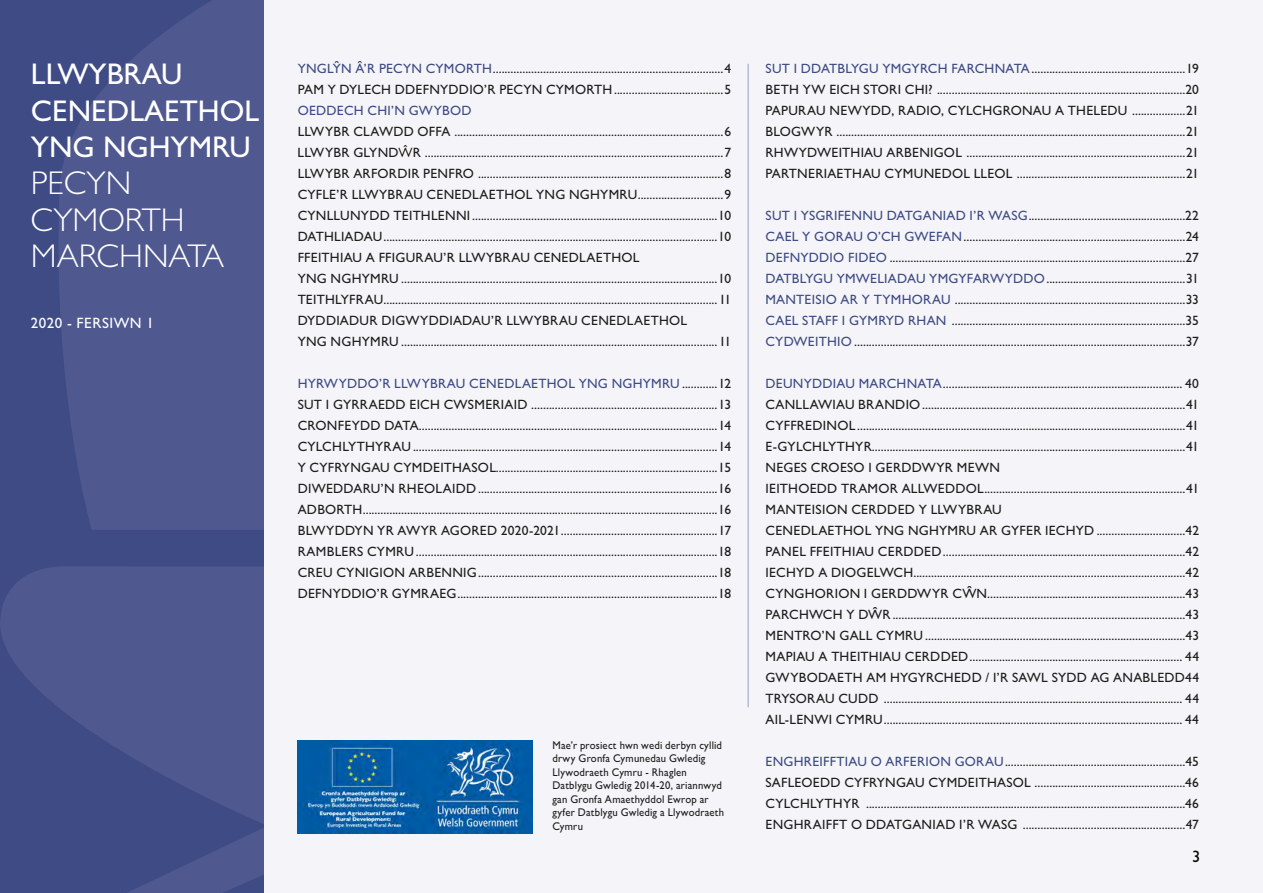
<style>
.page{position:relative;width:1263px;height:893px;background:#f5f5f9}
.page>*{position:absolute;margin:0;border:0;box-sizing:border-box;transform-origin:0 0}
.t1{font:300 33px/36.6px "Gill Sans MT Pro";color:#fff}
.t2{font:500 30px/36.6px "Gill Sans MT Pro";color:#fff}
.t3{font:500 16.5px "Gill Sans MT Pro";color:#0c0802}
.t4{font:500 15px "Gill Sans MT Pro";letter-spacing:.035em;color:#fff}
.t5{font:500 13.5px/21px "Gill Sans MT Pro";letter-spacing:.02em;color:#1d1d1b;text-align:justify}
.t6{font:500 13.5px "Gill Sans MT Pro";letter-spacing:.02em;color:#3e4b85}
.t7{font:500 11.25px/13.5px "Gill Sans MT Pro";letter-spacing:.02em;color:#1d1d1b;scale:.95 1}
.s1{color:#3e4b85}
.s2{font-weight:400;color:#0c0802}
</style>
<div class="page">
<hr style="left:748px;top:64px;width:1px;height:643px;background:#9c9cbf">
<div style="left:0;top:0;width:264px;height:893px;background:#3e4b85"></div>
<svg style="left:0;top:567px;width:264px;height:326px;fill:#50598f"></svg>
<svg style="left:59px;top:0;width:205px;height:530px;background:#4d578d"></svg>
<img style="left:298px;top:741px;width:234px;height:93px">
<h2 class="t2" style="left:31px;top:56px;width:230px">LLWYBRAU<br>CENEDLAETHOL<br>YNG NGHYMRU</h2>
<h1 class="t1" style="left:31px;top:164px;width:195px">PECYN<br>CYMORTH<br>MARCHNATA</h1>
<p class="t4" style="left:31px;top:314px;width:125px">2020 - FERSIWN 1</p>
<p class="t5" style="left:298px;top:58px;width:435px"><span class="s1">YNGLŶN Â’R PECYN CYMORTH</span>..............................................................................4<br>PAM Y DYLECH DDEFNYDDIO’R PECYN CYMORTH.....................................5</p>
<p class="t6" style="left:298px;top:102px;width:175px">OEDDECH CHI’N GWYBOD</p>
<p class="t5" style="left:298px;top:121px;width:435px;text-align:left">LLWYBR CLAWDD OFFA ...........................................................................................6<br>LLWYBR GLYND<span class="s2">Ŵ</span>R .....................................................................................................7<br>LLWYBR ARFORDIR PENFRO ...................................................................................8<br>CYFLE’R LLWYBRAU CENEDLAETHOL YNG NGHYMRU.............................9<br>CYNLLUNYDD TEITHLENNI ...................................................................................10<br>DATHLIADAU.................................................................................................................10<br>FFEITHIAU A FFIGURAU’R LLWYBRAU CENEDLAETHOL<br>YNG NGHYMRU ...........................................................................................................10<br>TEITHLYFRAU.................................................................................................................11<br>DYDDIADUR DIGWYDDIADAU’R LLWYBRAU CENEDLAETHOL<br>YNG NGHYMRU ...........................................................................................................11</p>
<p class="t5" style="left:298px;top:373px;width:435px"><span class="s1">HYRWYDDO’R LLWYBRAU CENEDLAETHOL YNG NGHYMRU</span> ............12<br>SUT I GYRRAEDD EICH CWSMERIAID ...............................................................13<br>CRONFEYDD DATA.....................................................................................................14<br>CYLCHLYTHYRAU .......................................................................................................14<br>Y CYFRYNGAU CYMDEITHASOL...........................................................................15<br>DIWEDDARU’N RHEOLAIDD.................................................................................16<br>ADBORTH........................................................................................................................16<br>BLWYDDYN YR AWYR AGORED 2020-2021.....................................................17<br>RAMBLERS CYMRU ......................................................................................................18<br>CREU CYNIGION ARBENNIG.................................................................................18<br>DEFNYDDIO’R GYMRAEG........................................................................................18</p>
<p class="t7" style="left:552px;top:738px;width:182px">Mae’r prosiect hwn wedi derbyn cyllid drwy Gronfa Cymunedau Gwledig<br>Llywodraeth Cymru - Rhaglen<br>Datblygu Gwledig 2014-20, ariannwyd gan Gronfa Amaethyddol Ewrop ar gyfer Datblygu Gwledig a Llywodraeth<br>Cymru</p>
<p class="t5" style="left:765px;top:58px;width:435px"><span class="s1">SUT I DDATBLYGU YMGYRCH FARCHNATA</span>....................................................19<br>BETH YW EICH STORI CHI? ....................................................................................20<br>PAPURAU NEWYDD, RADIO, CYLCHGRONAU A THELEDU ..................21<br>BLOGWYR ......................................................................................................................21<br>RHWYDWEITHIAU ARBENIGOL ..........................................................................21<br>PARTNERIAETHAU CYMUNEDOL LLEOL .........................................................21</p>
<p class="t5" style="left:765px;top:205px;width:435px"><span class="s1">SUT I YSGRIFENNU DATGANIAD I’R WASG</span>.....................................................22<br><span class="s1">CAEL Y GORAU O’CH GWEFAN</span>...........................................................................24<br><span class="s1">DEFNYDDIO FIDEO</span> ....................................................................................................27<br><span class="s1">DATBLYGU YMWELIADAU YMGYFARWYDDO</span>...............................................31<br><span class="s1">MANTEISIO AR Y TYMHORAU</span> ..............................................................................33<br><span class="s1">CAEL STAFF I GYMRYD RHAN</span> ...............................................................................35<br><span class="s1">CYDWEITHIO</span> ................................................................................................................37</p>
<p class="t5" style="left:765px;top:373px;width:435px;text-align:left"><span class="s1">DEUNYDDIAU MARCHNATA</span>................................................................................. 40<br>CANLLAWIAU BRANDIO.........................................................................................41<br>CYFFREDINOL ...............................................................................................................41<br>E-GYLCHLYTHYR..........................................................................................................41<br>NEGES CROESO I GERDDWYR MEWN<br>IEITHOEDD TRAMOR ALLWEDDOL....................................................................41<br>MANTEISION CERDDED Y LLWYBRAU<br>CENEDLAETHOL YNG NGHYMRU AR GYFER IECHYD ..............................42<br>PANEL FFEITHIAU CERDDED..................................................................................42<br>IECHYD A DIOGELWCH............................................................................................42<br>CYNGHORION I GERDDWYR CŴN...................................................................43<br>PARCHWCH Y DŴR...................................................................................................43<br>MENTRO’N GALL CYMRU ........................................................................................43<br>MAPIAU A THEITHIAU CERDDED........................................................................ 44<br>GWYBODAETH AM HYGYRCHEDD / I’R SAWL SYDD AG ANABLEDD44<br>TRYSORAU CUDD ..................................................................................................... 44<br>AIL-LENWI CYMRU..................................................................................................... 44</p>
<p class="t5" style="left:765px;top:751px;width:435px"><span class="s1">ENGHREIFFTIAU O ARFERION GORAU</span>.............................................................45<br>SAFLEOEDD CYFRYNGAU CYMDEITHASOL ...................................................46<br>CYLCHLYTHYR ............................................................................................................46<br>ENGHRAIFFT O DDATGANIAD I’R WASG .......................................................47</p>
<p class="t3" style="left:1192px;top:846px;width:10px">3</p>
</div>
